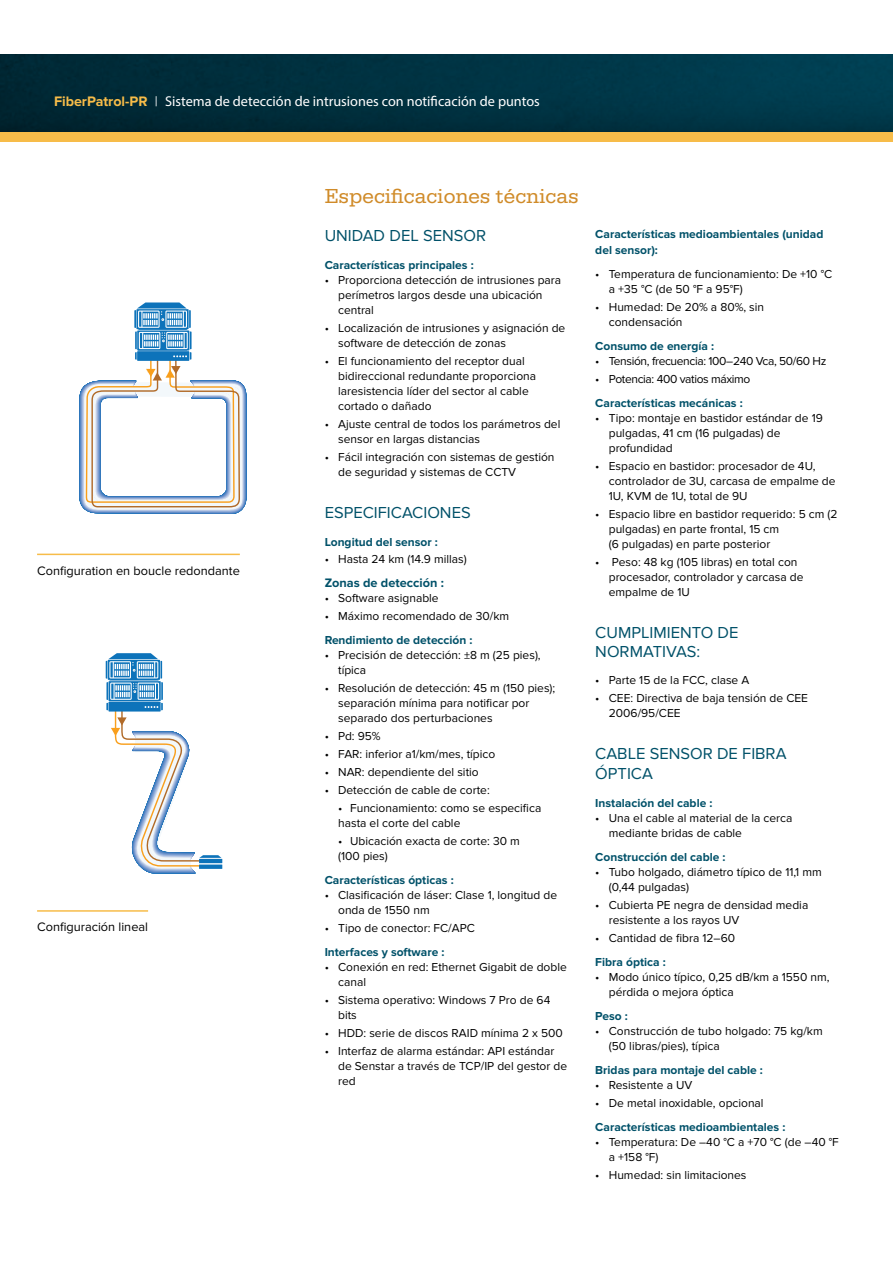
<style>
.page{position:relative;width:893px;height:1263px;background:#fff}
.page>*{position:absolute;margin:0;border:0;box-sizing:border-box;transform-origin:0 0}
.t1{font:21px "Serifa";letter-spacing:.01em;color:#d08b29}
.t2{font:16.5px/19.8px "Proxima Nova";color:#005169}
.t3{font:14.25px "Myriad Pro";color:#fff}
.t4{font:12.75px "Proxima Nova";color:#000}
.t5{font:700 12.75px "Proxima Nova";color:#005169}
.t6{font:12px/15px "Proxima Nova";color:#000}
.t7{font:700 12px/16.5px "Proxima Nova";color:#005169}
.t8{font:12px "Proxima Nova";letter-spacing:-.03em;color:#000}
.s1{font-family:"Proxima Nova";font-weight:700;color:#f7bc49}
.s2{font-family:"Proxima Nova"}
</style>
<div class="page">
<svg style="left:79px;top:302px;width:168px;height:212px"></svg>
<hr style="left:199px;top:859px;width:23px;height:4px;background:#0d73ba">
<svg style="left:106px;top:653px;width:115px;height:221px"></svg>
<div style="left:199px;top:864px;width:23px;height:5px;background:#0d73ba"></div>
<hr style="left:37px;top:554px;width:203px;height:1px;background:#f7bc49">
<hr style="left:37px;top:910px;width:111px;height:2px;background:#f7bc49">
<img style="left:0;top:54px;width:893px;height:78px">
<div style="left:0;top:132px;width:893px;height:10px;background:#f7bc49"></div>
<p class="t3" style="left:54px;top:92px;width:487px"><span class="s1">FiberPatrol-PR</span> <span class="s2">|</span> Sistema de detección de intrusiones con notificación de puntos</p>
<p class="t4" style="left:37px;top:563px;width:204px">Configuration en boucle redondante</p>
<p class="t4" style="left:37px;top:920px;width:113px">Configuración lineal</p>
<h1 class="t1" style="left:325px;top:184px;width:255px">Especificaciones técnicas</h1>
<h2 class="t2" style="left:325px;top:226px;width:163px">UNIDAD DEL SENSOR</h2>
<p class="t7" style="left:325px;top:257px;width:151px">Características principales :</p>
<p class="t6" style="left:338px;top:273px;width:225px;text-indent:-14px">• Proporciona detección de intrusiones para perímetros largos desde una ubicación central</p>
<p class="t6" style="left:338px;top:321px;width:229px;text-indent:-14px">• Localización de intrusiones y asignación de software de detección de zonas</p>
<p class="t6" style="left:338px;top:354px;width:199px;text-indent:-14px">• El funcionamiento del receptor dual bidireccional redundante proporciona laresistencia líder del sector al cable cortado o dañado</p>
<p class="t6" style="left:338px;top:417px;width:224px;text-indent:-14px">• Ajuste central de todos los parámetros del sensor en largas distancias</p>
<p class="t6" style="left:338px;top:450px;width:218px;text-indent:-14px">• Fácil integración con sistemas de gestión de seguridad y sistemas de CCTV</p>
<h2 class="t2" style="left:325px;top:503px;width:148px">ESPECIFICACIONES</h2>
<p class="t7" style="left:325px;top:534px;width:115px">Longitud del sensor :</p>
<p class="t6" style="left:325px;top:552px;width:144px">• Hasta 24 km (14.9 millas)</p>
<p class="t5" style="left:325px;top:575px;width:121px">Zonas de detección :</p>
<p class="t6" style="left:325px;top:591px;width:116px">• Software asignable</p>
<p class="t6" style="left:325px;top:609px;width:186px">• Máximo recomendado de 30/km</p>
<p class="t7" style="left:325px;top:632px;width:149px">Rendimiento de detección :</p>
<p class="t6" style="left:338px;top:648px;width:204px;text-indent:-14px">• Precisión de detección: ±8 m (25 pies), típica</p>
<p class="t6" style="left:338px;top:681px;width:219px;text-indent:-14px">• Resolución de detección: 45 m (150 pies); separación mínima para notificar por separado dos perturbaciones</p>
<p class="t6" style="left:325px;top:729px;width:58px">• Pd: 95%</p>
<p class="t6" style="left:325px;top:747px;width:172px">• FAR: inferior a1/km/mes, típico</p>
<p class="t6" style="left:325px;top:765px;width:156px">• NAR: dependiente del sitio</p>
<p class="t6" style="left:325px;top:783px;width:167px">• Detección de cable de corte:</p>
<p class="t6" style="left:338px;top:801px;width:205px">• Funcionamiento: como se especifica hasta el corte del cable</p>
<p class="t6" style="left:338px;top:834px;width:183px">• Ubicación exacta de corte: 30 m (100 pies)</p>
<p class="t7" style="left:325px;top:872px;width:131px">Características ópticas :</p>
<p class="t6" style="left:338px;top:888px;width:220px;text-indent:-14px">• Clasificación de láser: Clase 1, longitud de onda de 1550 nm</p>
<p class="t6" style="left:325px;top:921px;width:152px">• Tipo de conector: FC/APC</p>
<p class="t7" style="left:325px;top:944px;width:121px">Interfaces y software :</p>
<p class="t6" style="left:338px;top:960px;width:230px;text-indent:-14px">• Conexión en red: Ethernet Gigabit de doble canal</p>
<p class="t6" style="left:338px;top:993px;width:214px;text-indent:-14px">• Sistema operativo: Windows 7 Pro de 64 bits</p>
<p class="t6" style="left:325px;top:1026px;width:240px">• HDD: serie de discos RAID mínima 2 x 500</p>
<p class="t6" style="left:338px;top:1044px;width:230px;text-indent:-14px">• Interfaz de alarma estándar: API estándar de Senstar a través de TCP/IP del gestor de red</p>
<p class="t7" style="left:595px;top:226px;width:230px">Características medioambientales (unidad del sensor):</p>
<p class="t6" style="left:609px;top:267px;width:225px;text-indent:-14px">• Temperatura de funcionamiento: De +10 °C a +35 °C (de 50 °F a 95°F)</p>
<p class="t6" style="left:609px;top:300px;width:157px;text-indent:-14px">• Humedad: De 20% a 80%, sin condensación</p>
<p class="t7" style="left:595px;top:338px;width:120px">Consumo de energía :</p>
<p class="t8" style="left:595px;top:354px;width:233px">• Tensión, frecuencia: 100–240 Vca, 50/60 Hz</p>
<p class="t8" style="left:595px;top:372px;width:157px">• Potencia: 400 vatios máximo</p>
<p class="t7" style="left:595px;top:395px;width:149px">Características mecánicas :</p>
<p class="t6" style="left:609px;top:411px;width:216px;text-indent:-14px">• Tipo: montaje en bastidor estándar de 19 pulgadas, 41 cm (16 pulgadas) de profundidad</p>
<p class="t6" style="left:609px;top:459px;width:228px;text-indent:-14px">• Espacio en bastidor: procesador de 4U, controlador de 3U, carcasa de empalme de<br>1U, KVM de 1U, total de 9U</p>
<p class="t6" style="left:609px;top:507px;width:230px;text-indent:-14px">• Espacio libre en bastidor requerido: 5 cm (2 pulgadas) en parte frontal, 15 cm<br>(6 pulgadas) en parte posterior</p>
<p class="t6" style="left:609px;top:555px;width:196px;text-indent:-14px">• Peso: 48 kg (105 libras) en total con procesador, controlador y carcasa de empalme de 1U</p>
<h2 class="t2" style="left:595px;top:622px;width:145px">CUMPLIMIENTO DE<br>NORMATIVAS:</h2>
<p class="t6" style="left:595px;top:673px;width:156px">• Parte 15 de la FCC, clase A</p>
<p class="t6" style="left:609px;top:691px;width:201px;text-indent:-14px">• CEE: Directiva de baja tensión de CEE<br>2006/95/CEE</p>
<h2 class="t2" style="left:595px;top:744px;width:193px">CABLE SENSOR DE FIBRA<br>ÓPTICA</h2>
<p class="t7" style="left:595px;top:795px;width:119px">Instalación del cable :</p>
<p class="t6" style="left:609px;top:811px;width:185px;text-indent:-14px">• Una el cable al material de la cerca mediante bridas de cable</p>
<p class="t7" style="left:595px;top:849px;width:132px">Construcción del cable :</p>
<p class="t6" style="left:609px;top:865px;width:215px;text-indent:-14px">• Tubo holgado, diámetro típico de 11,1 mm (0,44 pulgadas)</p>
<p class="t6" style="left:609px;top:898px;width:201px;text-indent:-14px">• Cubierta PE negra de densidad media resistente a los rayos UV</p>
<p class="t6" style="left:595px;top:931px;width:141px">• Cantidad de fibra 12–60</p>
<p class="t7" style="left:595px;top:954px;width:72px">Fibra óptica :</p>
<p class="t6" style="left:609px;top:970px;width:222px;text-indent:-14px">• Modo único típico, 0,25 dB/km a 1550 nm, pérdida o mejora óptica</p>
<p class="t7" style="left:595px;top:1008px;width:34px">Peso :</p>
<p class="t6" style="left:609px;top:1024px;width:215px;text-indent:-14px">• Construcción de tubo holgado: 75 kg/km (50 libras/pies), típica</p>
<p class="t7" style="left:595px;top:1062px;width:169px">Bridas para montaje del cable :</p>
<p class="t6" style="left:595px;top:1078px;width:99px">• Resistente a UV</p>
<p class="t6" style="left:595px;top:1096px;width:170px">• De metal inoxidable, opcional</p>
<p class="t7" style="left:595px;top:1119px;width:192px">Características medioambientales :</p>
<p class="t6" style="left:609px;top:1135px;width:232px;text-indent:-14px">• Temperatura: De –40 °C a +70 °C (de –40 °F a +158 °F)</p>
<p class="t6" style="left:595px;top:1168px;width:153px">• Humedad: sin limitaciones</p>
</div>
